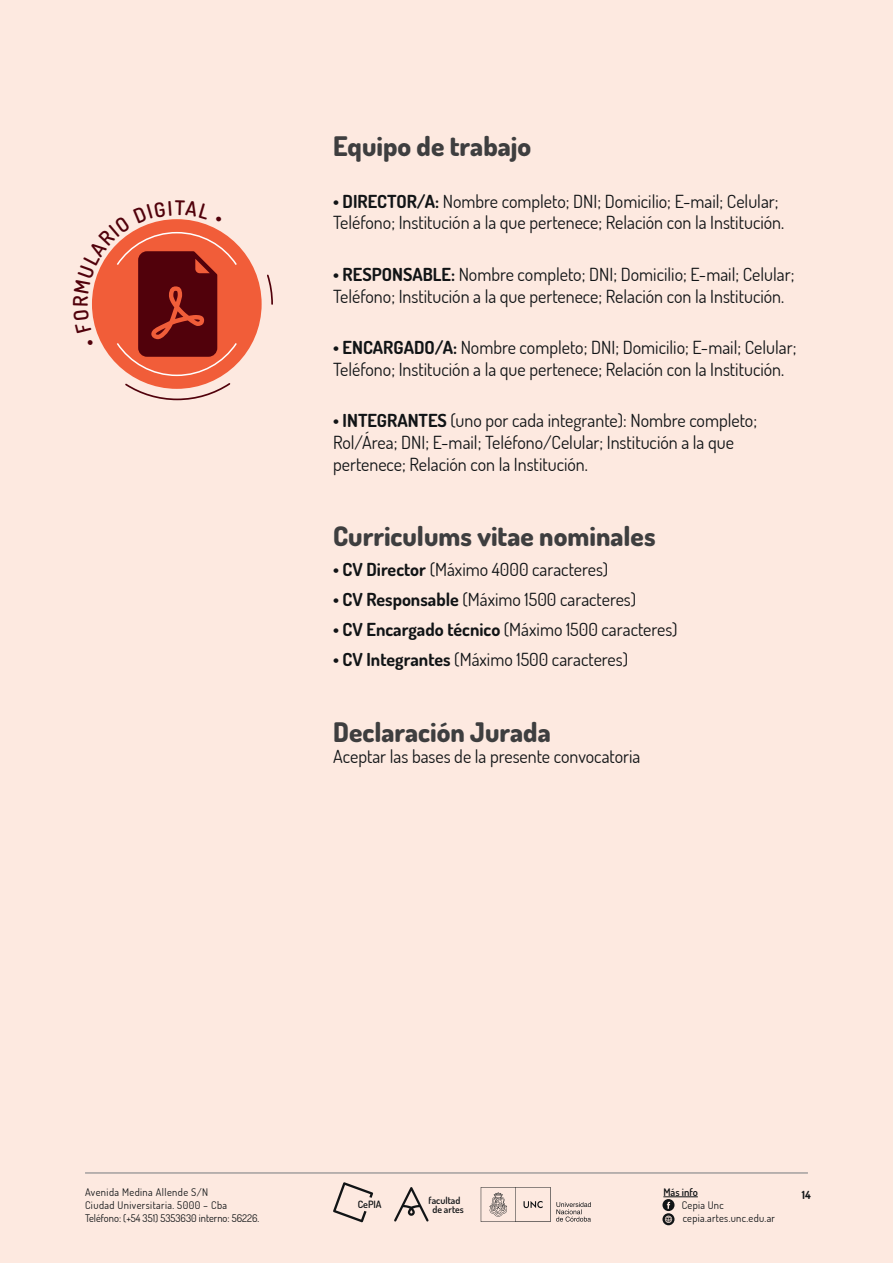
<style>
.page{position:relative;width:893px;height:1263px;background:#fde9e0}
.page>*{position:absolute;margin:0;border:0;box-sizing:border-box;transform-origin:0 0}
.t1{font:800 27px "Dosis";color:#3e3e3f}
.t2{font:18px/21.6px "Dosis";color:#111416}
.t3{font:700 11.25px "Dosis";color:#111416}
.t4{font:10.5px/12.9px "Dosis";letter-spacing:.03em;color:#111416}
.t5{font:600 10.5px "Dosis";color:#111416}
.t6{font:600 10.05px "Dosis";color:#111416}
.t7{font:600 9.75px "Dosis";color:#111416}
.s1{font-weight:700}
</style>
<div class="page">
<div style="left:92px;top:219px;width:170px;height:170px;background:#f15d39;border-radius:50%"></div>
<svg style="left:267px;top:274px;width:6px;height:31px"></svg>
<hr style="left:85px;top:1172px;width:723px;height:1px;background:#767a7f">
<hr style="left:663px;top:1196px;width:35px;height:1px;background:#111416">
<svg style="left:662px;top:1199px;width:12px;height:26px"></svg>
<svg style="left:394px;top:1187px;width:35px;height:34px"></svg>
<svg style="left:333px;top:1182px;width:40px;height:40px"></svg>
<svg style="left:481px;top:1187px;width:110px;height:35px"></svg>
<svg style="left:92px;top:219px;width:146px;height:182px"></svg>
<h1 class="t1" style="left:333px;top:129px;width:200px">Equipo de trabajo</h1>
<p class="t2" style="left:333px;top:190px;width:453px"><span class="s1">• DIRECTOR/A:</span> Nombre completo; DNI; Domicilio; E-mail; Celular;<br>Teléfono; Institución a la que pertenece; Relación con la Institución.</p>
<p class="t2" style="left:333px;top:263px;width:463px"><span class="s1">• RESPONSABLE:</span> Nombre completo; DNI; Domicilio; E-mail; Celular;<br>Teléfono; Institución a la que pertenece; Relación con la Institución.</p>
<p class="t2" style="left:333px;top:336px;width:465px"><span class="s1">• ENCARGADO/A:</span> Nombre completo; DNI; Domicilio; E-mail; Celular;<br>Teléfono; Institución a la que pertenece; Relación con la Institución.</p>
<p class="t2" style="left:333px;top:409px;width:426px"><span class="s1">• INTEGRANTES</span> (uno por cada integrante): Nombre completo;<br>Rol/Área; DNI; E-mail; Teléfono/Celular; Institución a la que pertenece; Relación con la Institución.</p>
<h1 class="t1" style="left:333px;top:519px;width:324px">Curriculums vitae nominales</h1>
<p class="t2" style="left:333px;top:558px;width:277px"><span class="s1">• CV Director</span> (Máximo 4000 caracteres)</p>
<p class="t2" style="left:333px;top:588px;width:305px"><span class="s1">• CV Responsable</span> (Máximo 1500 caracteres)</p>
<p class="t2" style="left:333px;top:618px;width:346px"><span class="s1">• CV Encargado técnico</span> (Máximo 1500 caracteres)</p>
<p class="t2" style="left:333px;top:648px;width:297px"><span class="s1">• CV Integrantes</span> (Máximo 1500 caracteres)</p>
<h1 class="t1" style="left:333px;top:715px;width:219px">Declaración Jurada</h1>
<p class="t2" style="left:333px;top:745px;width:309px">Aceptar las bases de la presente convocatoria</p>
<p class="t4" style="left:85px;top:1186px;width:176px">Avenida Medina Allende S/N<br>Ciudad Universitaria. 5000 – Cba<br>Teléfono: (+54 351) 5353630 interno: 56226.</p>
<p class="t5" style="left:663px;top:1185px;width:36px">Más info</p>
<p class="t7" style="left:428px;top:1194px;width:33px">facultad</p>
<p class="t6" style="left:358px;top:1198px;width:25px">CePIA</p>
<p class="t4" style="left:682px;top:1198px;width:95px">Cepia Unc cepia.artes.unc.edu.ar</p>
<p class="t7" style="left:432px;top:1203px;width:33px">de artes</p>
<p class="t3" style="left:802px;top:1188px;width:10px">14</p>
</div>
